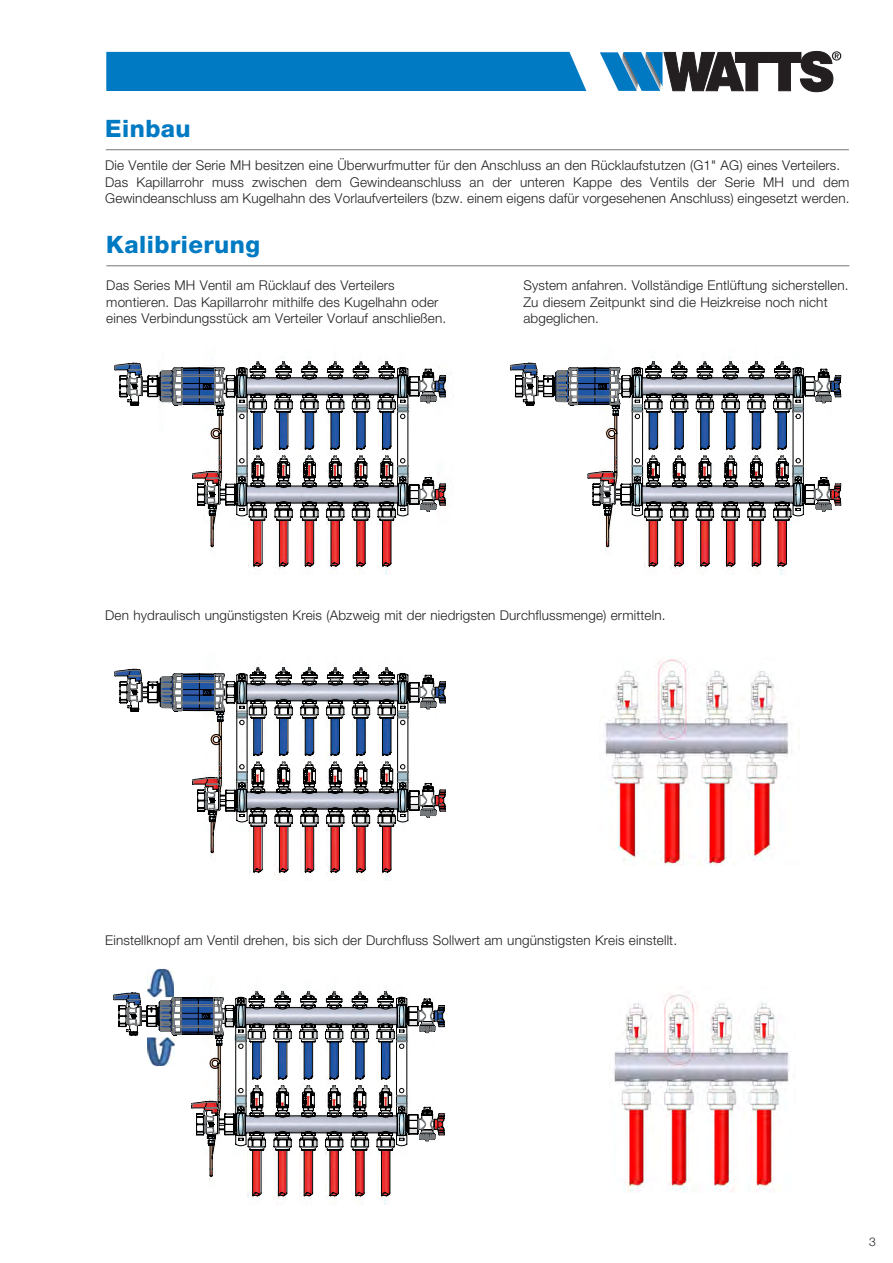
<style>
.page{position:relative;width:893px;height:1263px;background:#fff}
.page>*{position:absolute;margin:0;border:0;box-sizing:border-box;transform-origin:0 0}
.TS_HEADING_CHAPTER_B{font:800 24px "Helvetica Neue LT Std";letter-spacing:.02em;color:#007ac2}
.TS_BODY_DE{font:300 13.5px/16.5px "Helvetica Neue LT Std";letter-spacing:.01em;color:#231f20}
.t1{font:300 12px "Helvetica Neue LT Std";color:#231f20}
</style>
<div class="page">
<svg style="left:600px;top:51px;width:241px;height:41px"></svg>
<div style="left:106px;top:52px;width:480px;height:39px;background:#007ac2"></div>
<svg style="left:115px;top:362px;width:330px;height:203px"></svg>
<img style="left:604px;top:659px;width:188px;height:207px">
<svg style="left:510px;top:362px;width:331px;height:202px"></svg>
<svg style="left:115px;top:668px;width:330px;height:203px"></svg>
<svg style="left:114px;top:991px;width:330px;height:203px"></svg>
<img style="left:613px;top:994px;width:176px;height:199px">
<img style="left:147px;top:968px;width:27px;height:34px">
<img style="left:148px;top:1037px;width:26px;height:33px">
<hr style="left:106px;top:265px;width:743px;height:1px;background:#757679">
<hr style="left:106px;top:149px;width:743px;height:1px;background:#757679">
<p class="TS_HEADING_CHAPTER_B" style="left:105px;top:114px;width:87px">Einbau</p>
<p class="TS_BODY_DE" style="left:105px;top:157px;width:737px">Die Ventile der Serie MH besitzen eine Überwurfmutter für den Anschluss an den Rücklaufstutzen (G1" AG) eines Verteilers.</p>
<p class="TS_BODY_DE" style="left:105px;top:173px;width:746px">Das Kapillarrohr muss zwischen dem Gewindeanschluss an der unteren Kappe des Ventils der Serie MH und dem<br>Gewindeanschluss am Kugelhahn des Vorlaufverteilers (bzw. einem eigens dafür vorgesehenen Anschluss) eingesetzt werden.</p>
<p class="TS_HEADING_CHAPTER_B" style="left:106px;top:230px;width:155px">Kalibrierung</p>
<p class="TS_BODY_DE" style="left:106px;top:277px;width:341px">Das Series MH Ventil am Rücklauf des Verteilers montieren. Das Kapillarrohr mithilfe des Kugelhahn oder eines Verbindungsstück am Verteiler Vorlauf anschließen.</p>
<p class="TS_BODY_DE" style="left:523px;top:277px;width:327px">System anfahren. Vollständige Entlüftung sicherstellen.</p>
<p class="TS_BODY_DE" style="left:523px;top:293px;width:306px">Zu diesem Zeitpunkt sind die Heizkreise noch nicht abgeglichen.</p>
<p class="TS_BODY_DE" style="left:105px;top:606px;width:562px">Den hydraulisch ungünstigsten Kreis (Abzweig mit der niedrigsten Durchflussmenge) ermitteln.</p>
<p class="TS_BODY_DE" style="left:105px;top:931px;width:573px">Einstellknopf am Ventil drehen, bis sich der Durchfluss Sollwert am ungünstigsten Kreis einstellt.</p>
<p class="t1" style="left:869px;top:1234px;width:8px">3</p>
</div>
